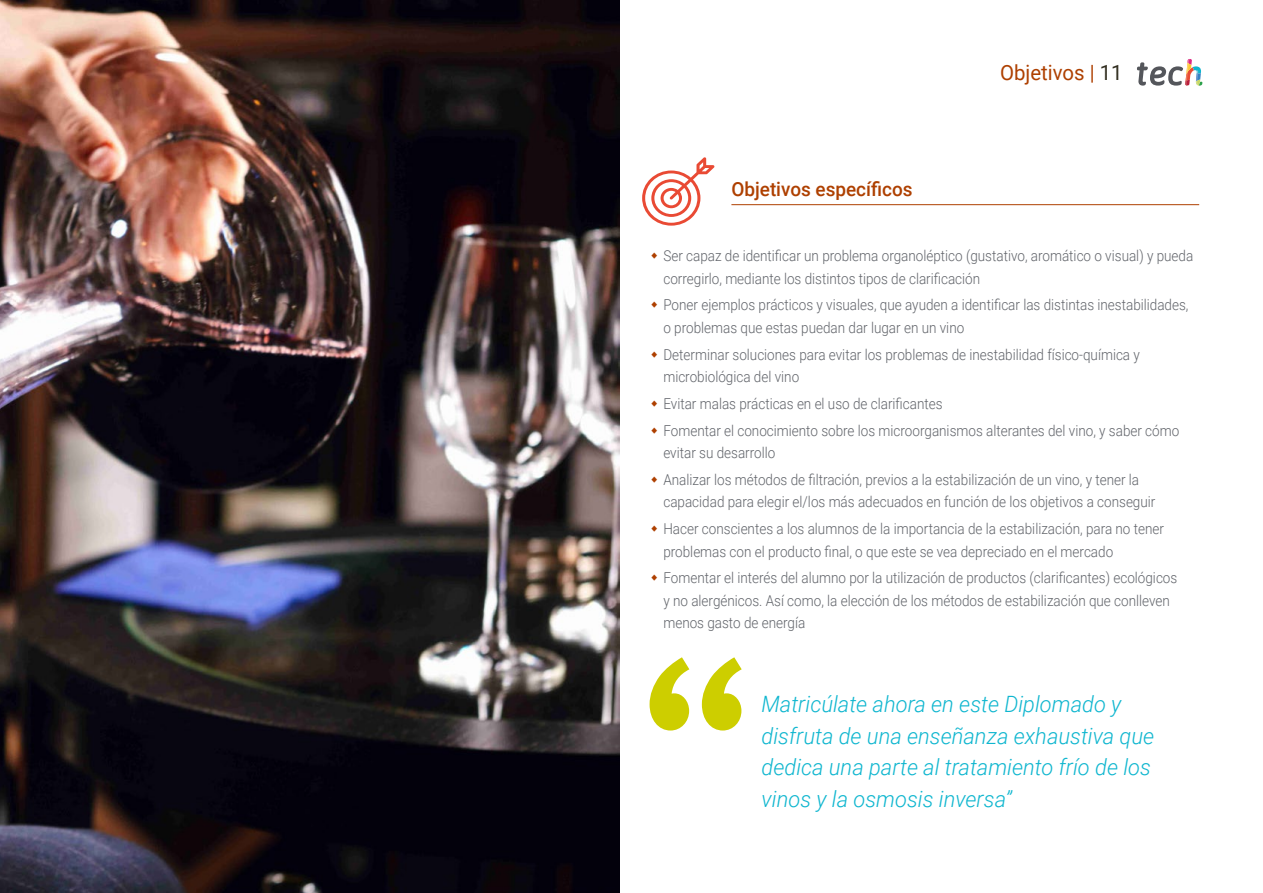
<style>
.page{position:relative;width:1263px;height:893px;background:#fff}
.page>*{position:absolute;margin:0;border:0;box-sizing:border-box;transform-origin:0 0}
.t1{font:italic 300 22.5px/31.5px "Roboto";color:#0fb6cf}
.t2{font:21px "Roboto";color:#ae4000}
.t3{font:500 19.5px "Roboto";color:#ae4000}
.t4{font:300 15px/22.5px "Roboto";color:#61646a;scale:.9 1}
.s1{color:#312e20}
</style>
<div class="page">
<hr style="left:731px;top:204px;width:468px;height:1px;background:#ae4000">
<svg style="left:642px;top:157px;width:72px;height:69px"></svg>
<img style="left:0;top:0;width:619px;height:893px">
<svg style="left:1137px;top:59px;width:65px;height:27px"></svg>
<svg style="left:649px;top:657px;width:93px;height:73px"></svg>
<h3 class="t3" style="left:731px;top:175px;width:183px">Objetivos específicos</h3>
<h2 class="t2" style="left:1000px;top:57px;width:124px">Objetivos | <span class="s1">11</span></h2>
<p class="t4" style="left:663px;top:244px;width:590px">Ser capaz de identificar un problema organoléptico (gustativo, aromático o visual) y pueda corregirlo, mediante los distintos tipos de clarificación</p>
<p class="t4" style="left:663px;top:293px;width:585px">Poner ejemplos prácticos y visuales, que ayuden a identificar las distintas inestabilidades, o problemas que estas puedan dar lugar en un vino</p>
<p class="t4" style="left:663px;top:343px;width:531px">Determinar soluciones para evitar los problemas de inestabilidad físico-química y microbiológica del vino</p>
<p class="t4" style="left:663px;top:390px;width:575px;line-height:26.7px">Evitar malas prácticas en el uso de clarificantes<br>Fomentar el conocimiento sobre los microorganismos alterantes del vino, y saber cómo</p>
<p class="t4" style="left:663px;top:439px;width:530px;line-height:26.7px">evitar su desarrollo<br>Analizar los métodos de filtración, previos a la estabilización de un vino, y tener la</p>
<p class="t4" style="left:663px;top:488px;width:558px;line-height:26.7px">capacidad para elegir el/los más adecuados en función de los objetivos a conseguir<br>Hacer conscientes a los alumnos de la importancia de la estabilización, para no tener</p>
<p class="t4" style="left:663px;top:537px;width:573px;line-height:26.7px">problemas con el producto final, o que este se vea depreciado en el mercado<br>Fomentar el interés del alumno por la utilización de productos (clarificantes) ecológicos</p>
<p class="t4" style="left:663px;top:589px;width:564px">y no alergénicos. Así como, la elección de los métodos de estabilización que conlleven menos gasto de energía</p>
<h1 class="t1" style="left:761px;top:688px;width:394px">Matricúlate ahora en este Diplomado y disfruta de una enseñanza exhaustiva que dedica una parte al tratamiento frío de los vinos y la osmosis inversa”</h1>
</div>
